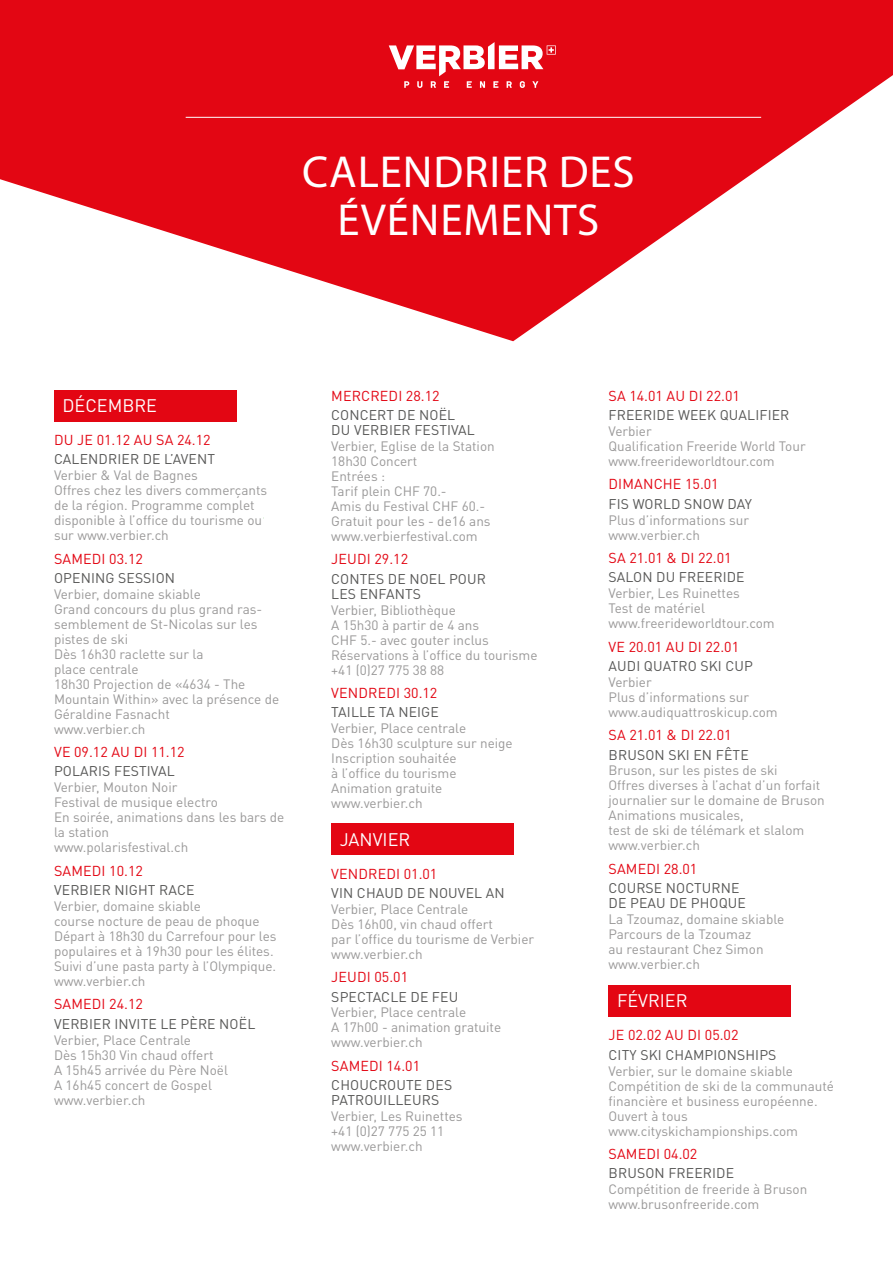
<style>
.page{position:relative;width:893px;height:1263px;background:#fff}
.page>*{position:absolute;margin:0;border:0;box-sizing:border-box;transform-origin:0 0}
.t1{font:45px/48px "Myriad Pro";letter-spacing:.02em;color:#fff;text-align:center}
.t2{font:18px "DINOT";color:#fff}
.t3{font:14.25px "DINOT";letter-spacing:.01em;color:#e30613}
.t4{font:13.95px/15px "DINOT";letter-spacing:.01em;color:#575756}
.t5{font:13.5px/15px "DINOT";color:#999898}
</style>
<div class="page">
<svg style="left:0;top:0;width:893px;height:341px;fill:#e30613"></svg>
<hr style="left:186px;top:117px;width:575px;height:1px;background:#fff">
<svg style="left:389px;top:42px;width:167px;height:46px"></svg>
<div style="left:54px;top:390px;width:183px;height:31px;background:#e30613"></div>
<div style="left:331px;top:824px;width:183px;height:31px;background:#e30613"></div>
<div style="left:608px;top:985px;width:183px;height:31px;background:#e30613"></div>
<h1 class="t1" style="left:302px;top:147px;width:334px">CALENDRIER DES<br>ÉVÉNEMENTS</h1>
<h2 class="t2" style="left:63px;top:394px;width:96px">DÉCEMBRE</h2>
<p class="t3" style="left:54px;top:431px;width:158px">DU JE 01.12 AU SA 24.12</p>
<p class="t4" style="left:54px;top:451px;width:163px">CALENDRIER DE L’AVENT</p>
<p class="t5" style="left:54px;top:467px;width:215px">Verbier &amp; Val de Bagnes<br>Offres chez les divers commerçants de la région. Programme complet disponible à l’office du tourisme ou sur www.verbier.ch</p>
<p class="t3" style="left:54px;top:549px;width:90px">SAMEDI 03.12</p>
<p class="t4" style="left:54px;top:570px;width:123px">OPENING SESSION</p>
<p class="t5" style="left:54px;top:586px;width:227px">Verbier, domaine skiable<br>Grand concours du plus grand ras&shy;semblement de St-Nicolas sur les pistes de ski<br>Dès 16h30 raclette sur la<br>place centrale<br>18h30 Projection de «4634 - The<br>Mountain Within» avec la présence de<br>Géraldine Fasnacht<br>www.verbier.ch</p>
<p class="t3" style="left:54px;top:743px;width:132px">VE 09.12 AU DI 11.12</p>
<p class="t4" style="left:54px;top:764px;width:122px">POLARIS FESTIVAL</p>
<p class="t5" style="left:54px;top:780px;width:232px">Verbier, Mouton Noir<br>Festival de musique electro<br>En soirée, animations dans les bars de la station<br>www.polarisfestival.ch</p>
<p class="t3" style="left:54px;top:862px;width:90px">SAMEDI 10.12</p>
<p class="t4" style="left:54px;top:882px;width:142px">VERBIER NIGHT RACE</p>
<p class="t5" style="left:54px;top:898px;width:224px">Verbier, domaine skiable<br>course nocture de peau de phoque<br>Départ à 18h30 du Carrefour pour les populaires et à 19h30 pour les élites.<br>Suivi d’une pasta party à l’Olympique. www.verbier.ch</p>
<p class="t3" style="left:54px;top:995px;width:90px">SAMEDI 24.12</p>
<p class="t4" style="left:54px;top:1016px;width:203px">VERBIER INVITE LE PÈRE NOËL</p>
<p class="t5" style="left:54px;top:1032px;width:176px">Verbier, Place Centrale<br>Dès 15h30 Vin chaud offert<br>A 15h45 arrivée du Père Noël<br>A 16h45 concert de Gospel www.verbier.ch</p>
<p class="t3" style="left:331px;top:387px;width:110px">MERCREDI 28.12</p>
<p class="t4" style="left:331px;top:407px;width:145px">CONCERT DE NOËL<br>DU VERBIER FESTIVAL</p>
<p class="t5" style="left:331px;top:438px;width:165px">Verbier, Eglise de la Station<br>18h30 Concert<br>Entrées :<br>Tarif plein CHF 70.-<br>Amis du Festival CHF 60.-<br>Gratuit pour les - de16 ans www.verbierfestival.com</p>
<p class="t3" style="left:331px;top:550px;width:78px">JEUDI 29.12</p>
<p class="t4" style="left:331px;top:571px;width:156px">CONTES DE NOEL POUR<br>LES ENFANTS</p>
<p class="t5" style="left:331px;top:602px;width:208px">Verbier, Bibliothèque<br>A 15h30 à partir de 4 ans<br>CHF 5.- avec gouter inclus<br>Réservations à l’office du tourisme +41 (0)27 775 38 88</p>
<p class="t3" style="left:331px;top:684px;width:108px">VENDREDI 30.12</p>
<p class="t4" style="left:331px;top:704px;width:109px">TAILLE TA NEIGE</p>
<p class="t5" style="left:331px;top:721px;width:183px">Verbier, Place centrale<br>Dès 16h30 sculpture sur neige<br>Inscription souhaitée<br>à l’office du tourisme<br>Animation gratuite www.verbier.ch</p>
<h2 class="t2" style="left:340px;top:828px;width:72px">JANVIER</h2>
<p class="t3" style="left:331px;top:865px;width:108px">VENDREDI 01.01</p>
<p class="t4" style="left:331px;top:885px;width:175px">VIN CHAUD DE NOUVEL AN</p>
<p class="t5" style="left:331px;top:901px;width:204px">Verbier, Place Centrale<br>Dès 16h00, vin chaud offert<br>par l’office du tourisme de Verbier www.verbier.ch</p>
<p class="t3" style="left:331px;top:968px;width:78px">JEUDI 05.01</p>
<p class="t4" style="left:331px;top:989px;width:128px">SPECTACLE DE FEU</p>
<p class="t5" style="left:331px;top:1005px;width:171px">Verbier, Place centrale<br>A 17h00 - animation gratuite www.verbier.ch</p>
<p class="t3" style="left:331px;top:1057px;width:90px">SAMEDI 14.01</p>
<p class="t4" style="left:331px;top:1077px;width:122px">CHOUCROUTE DES<br>PATROUILLEURS</p>
<p class="t5" style="left:331px;top:1108px;width:133px">Verbier, Les Ruinettes +41 (0)27 775 25 11 www.verbier.ch</p>
<p class="t3" style="left:609px;top:387px;width:133px">SA 14.01 AU DI 22.01</p>
<p class="t4" style="left:609px;top:407px;width:182px">FREERIDE WEEK QUALIFIER</p>
<p class="t5" style="left:608px;top:423px;width:199px">Verbier<br>Qualification Freeride World Tour www.freerideworldtour.com</p>
<p class="t3" style="left:609px;top:475px;width:112px">DIMANCHE 15.01</p>
<p class="t4" style="left:609px;top:496px;width:145px">FIS WORLD SNOW DAY</p>
<p class="t5" style="left:608px;top:512px;width:142px">Plus d’informations sur www.verbier.ch</p>
<p class="t3" style="left:609px;top:549px;width:125px">SA 21.01 &amp; DI 22.01</p>
<p class="t4" style="left:609px;top:569px;width:138px">SALON DU FREERIDE</p>
<p class="t5" style="left:608px;top:586px;width:168px">Verbier, Les Ruinettes<br>Test de matériel www.freerideworldtour.com</p>
<p class="t3" style="left:609px;top:638px;width:132px">VE 20.01 AU DI 22.01</p>
<p class="t4" style="left:609px;top:658px;width:146px">AUDI QUATRO SKI CUP</p>
<p class="t5" style="left:608px;top:674px;width:171px">Verbier<br>Plus d’informations sur www.audiquattroskicup.com</p>
<p class="t3" style="left:609px;top:726px;width:125px">SA 21.01 &amp; DI 22.01</p>
<p class="t4" style="left:609px;top:747px;width:142px">BRUSON SKI EN FÊTE</p>
<p class="t5" style="left:608px;top:763px;width:218px">Bruson, sur les pistes de ski<br>Offres diverses à l’achat d’un forfait journalier sur le domaine de Bruson<br>Animations musicales,<br>test de ski de télémark et slalom www.verbier.ch</p>
<p class="t3" style="left:609px;top:860px;width:90px">SAMEDI 28.01</p>
<p class="t4" style="left:609px;top:880px;width:139px">COURSE NOCTURNE<br>DE PEAU DE PHOQUE</p>
<p class="t5" style="left:608px;top:911px;width:177px">La Tzoumaz, domaine skiable<br>Parcours de la Tzoumaz<br>au restaurant Chez Simon www.verbier.ch</p>
<h2 class="t2" style="left:617px;top:989px;width:72px">FÉVRIER</h2>
<p class="t3" style="left:609px;top:1026px;width:131px">JE 02.02 AU DI 05.02</p>
<p class="t4" style="left:609px;top:1047px;width:169px">CITY SKI CHAMPIONSHIPS</p>
<p class="t5" style="left:608px;top:1063px;width:227px">Verbier, sur le domaine skiable<br>Compétition de ski de la communauté financière et business européenne.<br>Ouvert à tous www.cityskichampionships.com</p>
<p class="t3" style="left:609px;top:1145px;width:90px">SAMEDI 04.02</p>
<p class="t4" style="left:609px;top:1165px;width:127px">BRUSON FREERIDE</p>
<p class="t5" style="left:608px;top:1181px;width:200px">Compétition de freeride à Bruson www.brusonfreeride.com</p>
</div>
